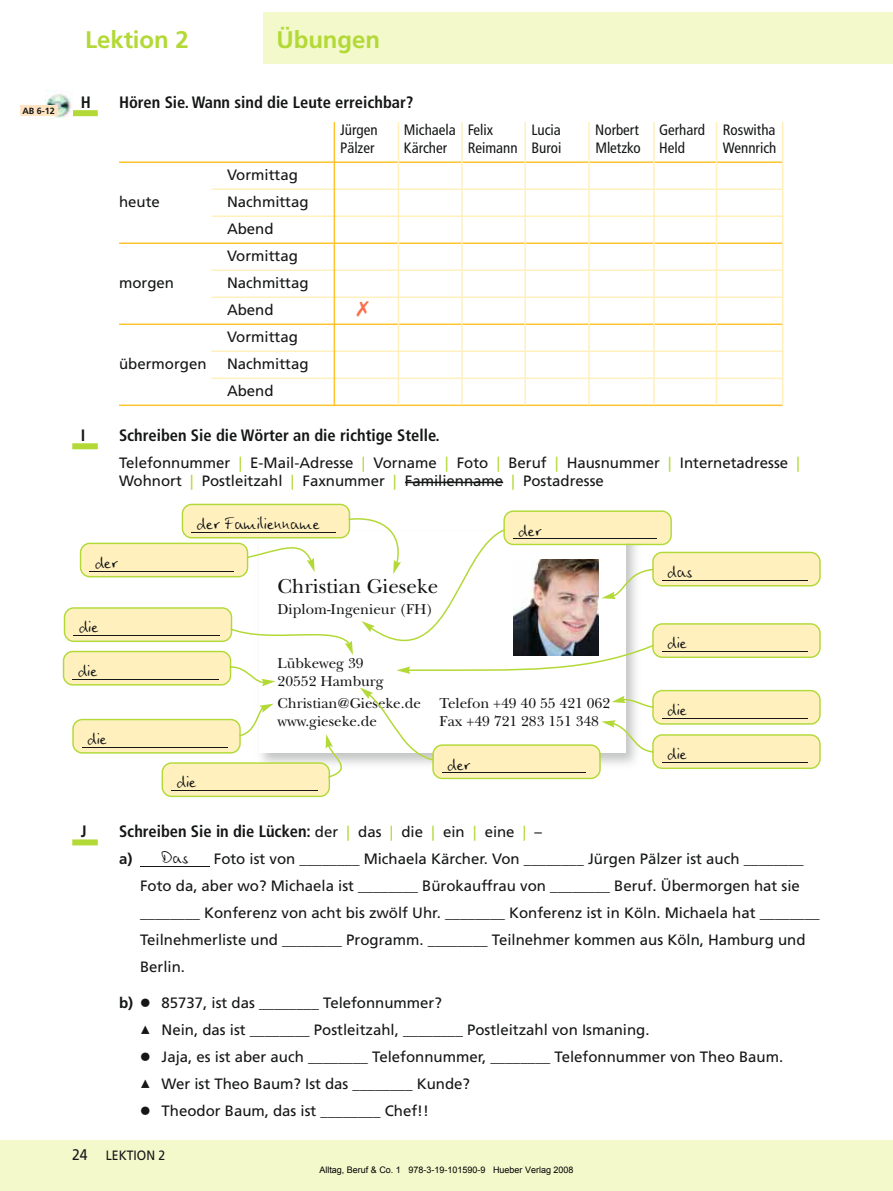
<style>
.page{position:relative;width:893px;height:1191px;background:#fff}
.page>*{position:absolute;margin:0;border:0;box-sizing:border-box;transform-origin:0 0}
.t1{font:700 24px "Frutiger LT";color:#b3d936}
.t2{font:21px "New Baskerville LT";color:#151616}
.t3{font:19.5px "Linotype Ego";color:#151616}
.t4{font:700 condensed 16.5px "Frutiger LT";color:#151616}
.t5{font:15px/27px "Frutiger LT";color:#151616}
.t6{font:15px/18px "New Baskerville LT";color:#151616}
.t7{font:condensed 15px "Frutiger LT";color:#151616}
.t8{font:13.5px "Frutiger LT";color:#151616;scale:.9 1}
.t9{font:9px "Arial";color:#000}
.t10{font:700 9px "Frutiger LT";color:#151616}
.s1{color:#b3d936}
.s2{font-weight:400;font-stretch:normal;font-size:15px}
.s3{font-weight:400;font-stretch:normal;font-size:15px;color:#b3d936}
.s4{font-family:"Frutiger LT";font-weight:700;font-size:15px}
.s5{font-weight:700}
.s6{font-family:"Linotype Tapestry Circle";font-size:10.5px}
.s7{font-family:"Linotype Tapestry Triangle";font-size:10.5px}
.s8{font-size:15.3px}
</style>
<div class="page">
<div style="left:72px;top:110px;width:26px;height:6px;background:#b3d936"></div>
<div style="left:72px;top:443px;width:26px;height:6px;background:#b3d936"></div>
<hr style="left:405px;top:482px;width:98px;height:1px;background:#151616">
<div style="left:72px;top:839px;width:26px;height:6px;background:#b3d936"></div>
<hr style="left:161px;top:865px;width:49px;height:1px;background:#151616">
<div style="left:0;top:1140px;width:893px;height:50px;background:#f3f9cb"></div>
<div style="left:264px;top:13px;width:629px;height:51px;background:#f3f9cb"></div>
<hr style="left:119px;top:161px;width:663px;height:2px;background:#fec42e">
<hr style="left:212px;top:188px;width:570px;height:2px;background:#fff0be">
<hr style="left:212px;top:215px;width:570px;height:2px;background:#fff0be">
<hr style="left:119px;top:242px;width:663px;height:2px;background:#fec42e">
<hr style="left:212px;top:269px;width:570px;height:2px;background:#fff0be">
<hr style="left:212px;top:296px;width:570px;height:2px;background:#fff0be">
<hr style="left:119px;top:323px;width:663px;height:2px;background:#fec42e">
<hr style="left:212px;top:350px;width:570px;height:2px;background:#fff0be">
<hr style="left:212px;top:377px;width:570px;height:2px;background:#fff0be">
<hr style="left:119px;top:404px;width:663px;height:2px;background:#fec42e">
<hr style="left:334px;top:122px;width:1px;height:283px;background:#fec42e">
<hr style="left:398px;top:122px;width:1px;height:283px;background:#fff0be">
<hr style="left:461px;top:122px;width:2px;height:283px;background:#fff0be">
<hr style="left:524px;top:122px;width:2px;height:283px;background:#fff0be">
<hr style="left:588px;top:122px;width:2px;height:283px;background:#fff0be">
<hr style="left:653px;top:122px;width:2px;height:283px;background:#fff0be">
<hr style="left:716px;top:122px;width:1px;height:283px;background:#fff0be">
<hr style="left:782px;top:122px;width:1px;height:283px;background:#fff0be">
<svg style="left:63px;top:504px;width:758px;height:293px"></svg>
<hr style="left:667px;top:651px;width:141px;height:1px;background:#151616">
<img style="left:45px;top:90px;width:27px;height:27px">
<div style="left:20px;top:105px;width:37px;height:11px;background:#ffe4c3"></div>
<p class="t10" style="left:22px;top:107px;width:34px">AB 6-12</p>
<h1 class="t1" style="left:85px;top:30px;width:105px">Lektion 2</h1>
<h1 class="t1" style="left:276px;top:30px;width:105px">Übungen</h1>
<p class="t4" style="left:81px;top:96px;width:12px">H</p>
<p class="t4" style="left:119px;top:96px;width:296px">Hören Sie. Wann sind die Leute erreichbar?</p>
<p class="t7" style="left:340px;top:124px;width:39px">Jürgen</p>
<p class="t7" style="left:404px;top:124px;width:91px">Michaela Felix</p>
<p class="t7" style="left:531px;top:124px;width:31px">Lucia</p>
<p class="t7" style="left:595px;top:124px;width:45px">Norbert</p>
<p class="t7" style="left:659px;top:124px;width:118px">Gerhard Roswitha</p>
<p class="t7" style="left:340px;top:142px;width:36px">Pälzer</p>
<p class="t7" style="left:404px;top:142px;width:45px">Kärcher</p>
<p class="t7" style="left:468px;top:142px;width:95px">Reimann Buroi</p>
<p class="t7" style="left:595px;top:142px;width:91px">Mletzko Held</p>
<p class="t7" style="left:723px;top:142px;width:55px">Wennrich</p>
<p class="t5" style="left:227px;top:163px;width:72px">Vormittag</p>
<p class="t5" style="left:119px;top:190px;width:42px">heute</p>
<p class="t5" style="left:227px;top:190px;width:83px">Nachmittag<br>Abend<br>Vormittag</p>
<p class="t5" style="left:119px;top:271px;width:56px">morgen</p>
<p class="t5" style="left:227px;top:271px;width:83px">Nachmittag<br>Abend</p>
<p class="t5" style="left:227px;top:325px;width:72px">Vormittag</p>
<p class="t5" style="left:119px;top:352px;width:89px">übermorgen</p>
<p class="t5" style="left:227px;top:352px;width:83px">Nachmittag<br>Abend</p>
<p class="t4" style="left:81px;top:429px;width:6px">I</p>
<p class="t4" style="left:119px;top:429px;width:322px">Schreiben Sie die Wörter an die richtige Stelle.</p>
<p class="t5" style="left:119px;top:455px;width:682px;line-height:18px">Telefonnummer <span class="s1">|</span> E-Mail-Adresse <span class="s1">|</span> Vorname <span class="s1">|</span> Foto <span class="s1">|</span> Beruf <span class="s1">|</span> Hausnummer <span class="s1">|</span> Internetadresse <span class="s1">|<br></span>Wohnort <span class="s1">|</span> Postleitzahl <span class="s1">|</span> Faxnummer <span class="s1">|</span> Familienname <span class="s1">|</span> Postadresse</p>
<h3 class="t3" style="left:95px;top:549px;width:25px">der</h3>
<h3 class="t3" style="left:79px;top:614px;width:21px">die</h3>
<h3 class="t3" style="left:78px;top:658px;width:21px">die</h3>
<h3 class="t3" style="left:88px;top:726px;width:21px">die</h3>
<h3 class="t3" style="left:197px;top:511px;width:125px">der Familienname</h3>
<h3 class="t3" style="left:519px;top:517px;width:25px">der</h3>
<h2 class="t2" style="left:278px;top:578px;width:162px">Christian Gieseke</h2>
<p class="t6" style="left:278px;top:602px;width:157px">Diplom-Ingenieur (FH)</p>
<p class="t6" style="left:278px;top:656px;width:108px">Lübkeweg 39<br>20552 Hamburg</p>
<p class="t6" style="left:278px;top:696px;width:334px">Christian@Gieseke.de Telefon +49 40 55 421 062 www.gieseke.de</p>
<p class="t6" style="left:440px;top:714px;width:161px">Fax +49 721 283 151 348</p>
<h3 class="t3" style="left:177px;top:769px;width:21px">die</h3>
<h3 class="t3" style="left:447px;top:751px;width:25px">der</h3>
<h3 class="t3" style="left:667px;top:559px;width:27px">das</h3>
<h3 class="t3" style="left:667px;top:630px;width:21px">die</h3>
<h3 class="t3" style="left:667px;top:697px;width:21px">die</h3>
<h3 class="t3" style="left:667px;top:741px;width:21px">die</h3>
<p class="t4" style="left:81px;top:825px;width:7px">J</p>
<p class="t4" style="left:119px;top:825px;width:424px">Schreiben Sie in die Lücken: <span class="s2">der</span> <span class="s3">|</span> <span class="s2">das</span> <span class="s3">|</span> <span class="s2">die</span> <span class="s3">|</span> <span class="s2">ein</span> <span class="s3">|</span> <span class="s2">eine</span> <span class="s3">|</span> <span class="s2">–</span></p>
<h3 class="t3" style="left:119px;top:844px;width:71px"><span class="s4">a)</span> Das</h3>
<p class="t5" style="left:140px;top:847px;width:681px;text-indent:74px">Foto ist von ________ Michaela Kärcher. Von ________ Jürgen Pälzer ist auch ________ Foto da, aber wo? Michaela ist ________ Bürokauffrau von ________ Beruf. Übermorgen hat sie ________ Konferenz von acht bis zwölf Uhr. ________ Konferenz ist in Köln. Michaela hat ________ Teilnehmerliste und ________ Programm. ________ Teilnehmer kommen aus Köln, Hamburg und Berlin.</p>
<p class="t5" style="left:140px;top:991px;width:644px;text-indent:-21px"><span class="s5">b)</span> <span class="s6">A</span> 85737, ist das ________ Telefonnummer?<br><span class="s7">C</span> Nein, das ist ________ Postleitzahl, ________ Postleitzahl von Ismaning.<br><span class="s6">A</span> Jaja, es ist aber auch ________ Telefonnummer, ________ Telefonnummer von Theo Baum.<br><span class="s7">C</span> Wer ist Theo Baum? Ist das ________ Kunde?<br><span class="s6">A</span> Theodor Baum, das ist ________ Chef!!</p>
<p class="t8" style="left:72px;top:1149px;width:105px"><span class="s8">24</span> LEKTION 2</p>
<p class="t9" style="left:319px;top:1163px;width:256px">Alltag, Beruf &amp; Co. 1 978-3-19-101590-9 Hueber Verlag 2008</p>
</div>
